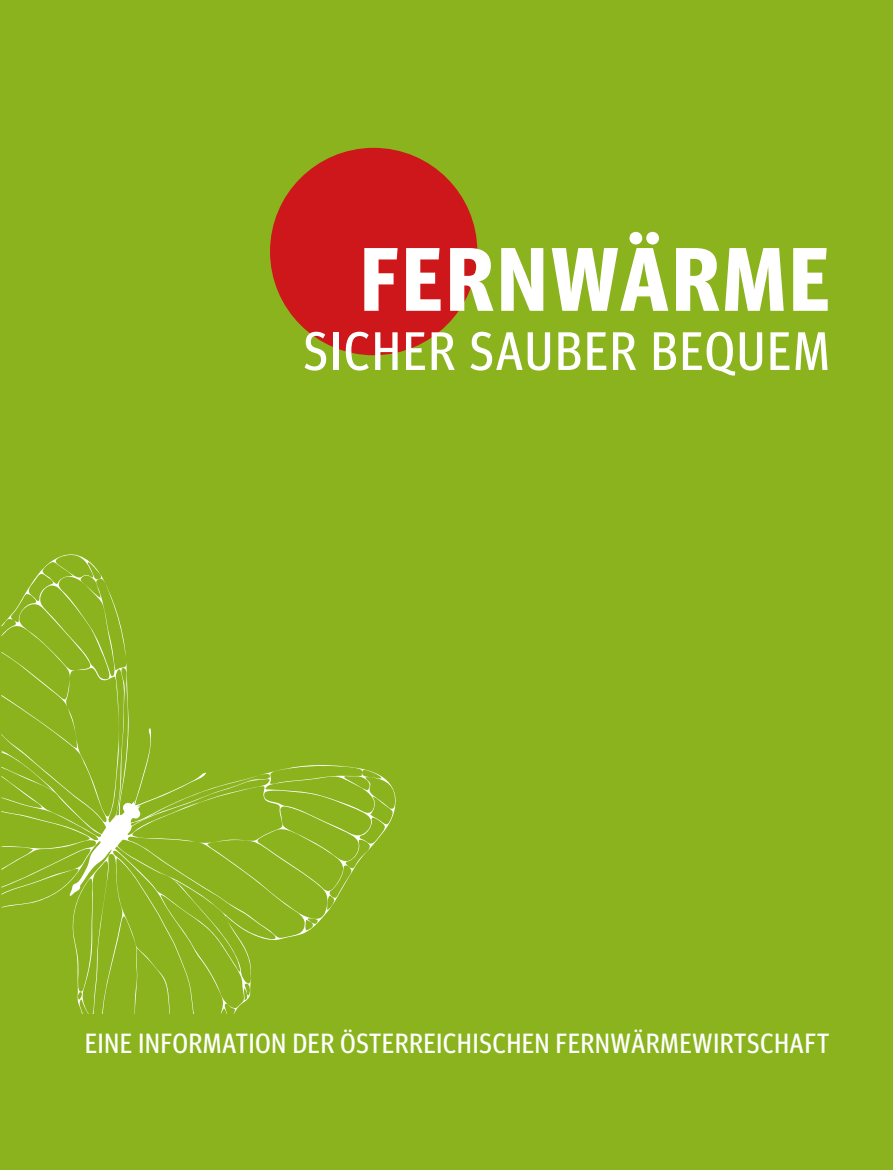
<style>
.page{position:relative;width:893px;height:1170px;background:#fff}
.page>*{position:absolute;margin:0;border:0;box-sizing:border-box;transform-origin:0 0}
.t1{font:700 90px "Meta Head OT Con";letter-spacing:.05em;color:#fff}
.t2{font:54px "Meta Head OT Con";letter-spacing:.05em;color:#fff}
.t3{font:27.75px "Meta Head OT Con";letter-spacing:.035em;color:#fff}
</style>
<div class="page">
<div style="left:0;top:0;width:893px;height:1169px;background:#8ab31d"></div>
<div style="left:270px;top:148px;width:207px;height:207px;background:#cd171a;border-radius:50%"></div>
<svg style="left:1px;top:554px;width:395px;height:459px"></svg>
<h1 class="t1" style="left:361px;top:226px;width:470px">FERNWÄRME</h1>
<h2 class="t2" style="left:304px;top:320px;width:527px">SICHER SAUBER BEQUEM</h2>
<p class="t3" style="left:85px;top:1026px;width:746px">EINE INFORMATION DER ÖSTERREICHISCHEN FERNWÄRMEWIRTSCHAFT</p>
</div>
